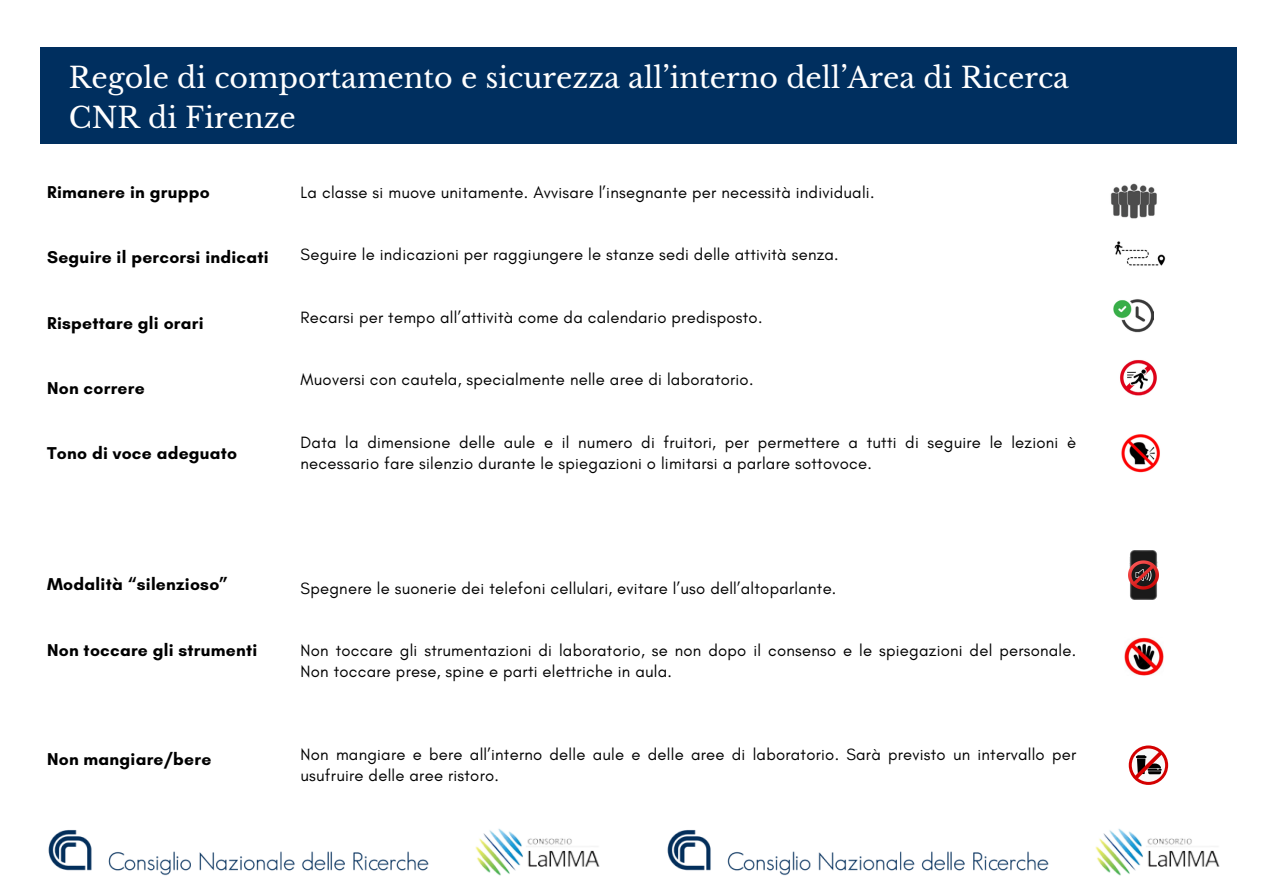
<style>
.page{position:relative;width:1263px;height:894px;background:#fff}
.page>*{position:absolute;margin:0;border:0;box-sizing:border-box;transform-origin:0 0}
.t1{font:28.5px/39.3px "Libre Baskerville";color:#fff}
.t2{font:700 17.4px "Glacial Indifference";letter-spacing:.015em;color:#000}
.t3{font:16.65px/20.9px "Glacial Indifference";letter-spacing:.015em;color:#000}
</style>
<div class="page">
<img style="left:48px;top:830px;width:381px;height:46px">
<img style="left:475px;top:828px;width:125px;height:48px">
<img style="left:667px;top:830px;width:382px;height:46px">
<img style="left:1095px;top:828px;width:125px;height:48px">
<div style="left:40px;top:47px;width:1197px;height:97px;background:#002f5f"></div>
<img style="left:1110px;top:183px;width:47px;height:36px">
<img style="left:1114px;top:241px;width:52px;height:25px">
<img style="left:1113px;top:299px;width:41px;height:34px">
<img style="left:1120px;top:360px;width:37px;height:36px">
<img style="left:1121px;top:434px;width:39px;height:38px">
<img style="left:1129px;top:550px;width:29px;height:49px">
<img style="left:1124px;top:637px;width:39px;height:38px">
<svg style="left:1129px;top:745px;width:39px;height:39px"></svg>
<h2 class="t1" style="left:69px;top:59px;width:1002px">Regole di comportamento e sicurezza all’interno dell’Area di Ricerca<br>CNR di Firenze</h2>
<p class="t2" style="left:47px;top:181px;width:164px">Rimanere in gruppo</p>
<p class="t2" style="left:47px;top:246px;width:223px">Seguire il percorsi indicati</p>
<p class="t2" style="left:47px;top:312px;width:158px">Rispettare gli orari</p>
<p class="t2" style="left:47px;top:377px;width:99px">Non correre</p>
<p class="t2" style="left:47px;top:443px;width:192px">Tono di voce adeguato</p>
<p class="t3" style="left:301px;top:182px;width:575px">La classe si muove unitamente. Avvisare l’insegnante per necessità individuali.</p>
<p class="t3" style="left:301px;top:244px;width:540px">Seguire le indicazioni per raggiungere le stanze sedi delle attività senza.</p>
<p class="t3" style="left:301px;top:306px;width:463px">Recarsi per tempo all’attività come da calendario predisposto.</p>
<p class="t3" style="left:301px;top:369px;width:454px">Muoversi con cautela, specialmente nelle aree di laboratorio.</p>
<p class="t3" style="left:301px;top:431px;width:777px">Data la dimensione delle aule e il numero di fruitori, per permettere a tutti di seguire le lezioni è necessario fare silenzio durante le spiegazioni o limitarsi a parlare sottovoce.</p>
<p class="t2" style="left:47px;top:573px;width:183px">Modalità “silenzioso”</p>
<p class="t3" style="left:301px;top:577px;width:537px">Spegnere le suonerie dei telefoni cellulari, evitare l’uso dell’altoparlante.</p>
<p class="t2" style="left:47px;top:639px;width:212px">Non toccare gli strumenti</p>
<p class="t3" style="left:301px;top:639px;width:777px">Non toccare gli strumentazioni di laboratorio, se non dopo il consenso e le spiegazioni del personale.<br>Non toccare prese, spine e parti elettriche in aula.</p>
<p class="t2" style="left:47px;top:748px;width:166px">Non mangiare/bere</p>
<p class="t3" style="left:301px;top:743px;width:777px">Non mangiare e bere all’interno delle aule e delle aree di laboratorio. Sarà previsto un intervallo per usufruire delle aree ristoro.</p>
</div>
